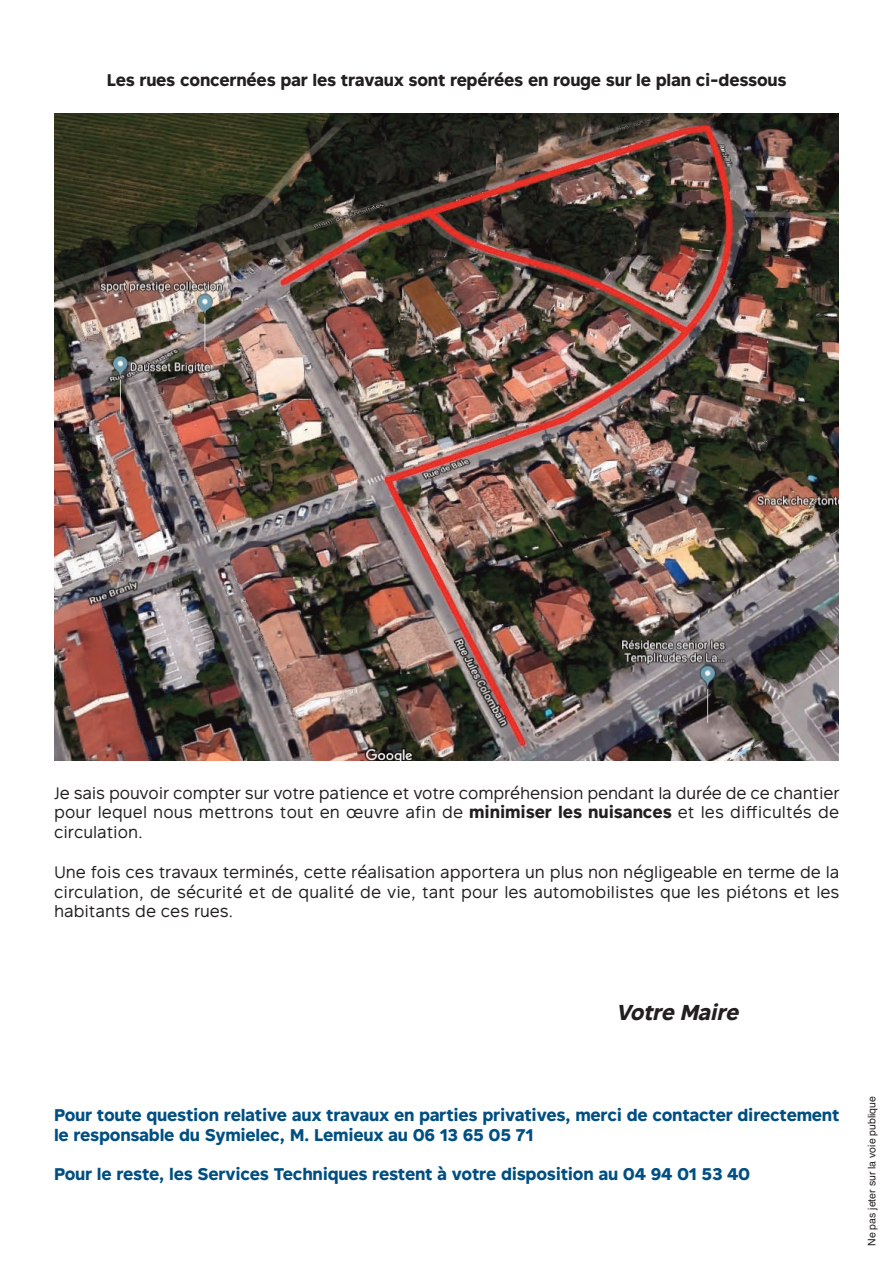
<style>
.page{position:relative;width:893px;height:1263px;background:#fff}
.page>*{position:absolute;margin:0;border:0;box-sizing:border-box;transform-origin:0 0}
.t1{font:italic 700 21px "Rutan";color:#231f20}
.t2{font:16.5px/19.8px "Rutan";letter-spacing:.005em;color:#231f20;text-align:justify}
.t3{font:700 16.5px/19.8px "Rutan";letter-spacing:-.015em;color:#014f82}
.t4{font:700 16.5px "Rutan";letter-spacing:-.015em;color:#231f20}
.t5{font:10.5px "Helvetica";color:#231f20}
.s1{font-weight:700}
</style>
<div class="page">
<img style="left:54px;top:114px;width:785px;height:646px">
<p class="t4" style="left:107px;top:74px;width:681px">Les rues concernées par les travaux sont repérées en rouge sur le plan ci-dessous</p>
<p class="t2" style="left:54px;top:785px;width:787px">Je sais pouvoir compter sur votre patience et votre compréhension pendant la durée de ce chantier pour lequel nous mettrons tout en œuvre afin de <span class="s1">minimiser les nuisances</span> et les difficultés de circulation.</p>
<p class="t2" style="left:54px;top:864px;width:787px">Une fois ces travaux terminés, cette réalisation apportera un plus non négligeable en terme de la circulation, de sécurité et de qualité de vie, tant pour les automobilistes que les piétons et les habitants de ces rues.</p>
<p class="t1" style="left:616px;top:1004px;width:128px">Votre Maire</p>
<p class="t3" style="left:54px;top:1107px;width:787px">Pour toute question relative aux travaux en parties privatives, merci de contacter directement le responsable du Symielec, M. Lemieux au 06 13 65 05 71</p>
<p class="t3" style="left:54px;top:1166px;width:698px">Pour le reste, les Services Techniques restent à votre disposition au 04 94 01 53 40</p>
<p class="t5" style="left:868px;top:1246px;width:151px;rotate:-90deg">Ne pas jeter sur la voie publique</p>
</div>
